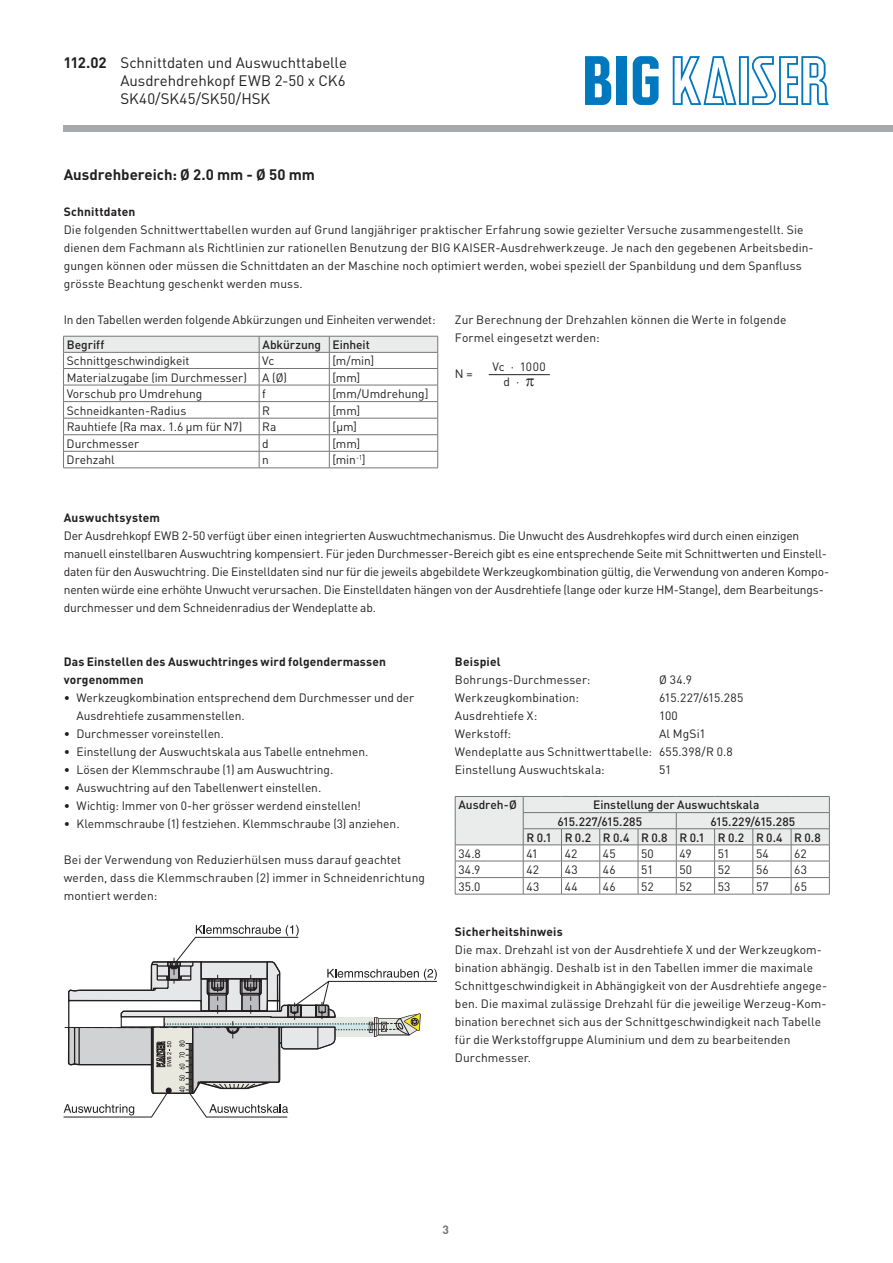
<style>
.page{position:relative;width:893px;height:1263px;background:#fff}
.page>*{position:absolute;margin:0;border:0;box-sizing:border-box;transform-origin:0 0}
.t1{font:15px/18px "DIN";color:#231f20;text-align:justify}
.t2{font:700 15px "DIN";letter-spacing:-.005em;color:#231f20}
.t3{font:12px/18px "DIN";letter-spacing:.005em;color:#231f20}
.t4{font:12px/18px "DIN";letter-spacing:-.015em;color:#231f20}
.t5{font:500 12px/16.2px "DIN";letter-spacing:-.005em;color:#231f20}
.t6{font:700 12px/18px "DIN";letter-spacing:.015em;color:#231f20}
.t7{font:700 12px "DIN";color:#747674}
.s1{font-weight:700}
</style>
<div class="page">
<svg style="left:633px;top:56px;width:26px;height:49px"></svg>
<div style="left:617px;top:56px;width:10px;height:49px;background:#0078c0"></div>
<svg style="left:585px;top:56px;width:26px;height:49px"></svg>
<svg style="left:673px;top:56px;width:156px;height:49px"></svg>
<div style="left:63px;top:125px;width:830px;height:7px;background:#a8a9ad"></div>
<hr style="left:63px;top:468px;width:196px;height:1px;background:#747674">
<hr style="left:259px;top:468px;width:70px;height:1px;background:#747674">
<hr style="left:329px;top:468px;width:109px;height:1px;background:#747674">
<svg style="left:63px;top:336px;width:375px;height:132px"></svg>
<hr style="left:523px;top:894px;width:38px;height:1px;background:#747674">
<hr style="left:455px;top:894px;width:68px;height:1px;background:#747674">
<hr style="left:561px;top:894px;width:39px;height:1px;background:#747674">
<hr style="left:600px;top:894px;width:38px;height:1px;background:#747674">
<hr style="left:638px;top:894px;width:38px;height:1px;background:#747674">
<hr style="left:676px;top:894px;width:39px;height:1px;background:#747674">
<hr style="left:715px;top:894px;width:38px;height:1px;background:#747674">
<hr style="left:753px;top:894px;width:38px;height:1px;background:#747674">
<hr style="left:791px;top:894px;width:39px;height:1px;background:#747674">
<svg style="left:455px;top:796px;width:375px;height:98px"></svg>
<hr style="left:489px;top:374px;width:61px;height:1px;background:#231f20">
<svg style="left:64px;top:925px;width:373px;height:192px"></svg>
<p class="t1" style="left:120px;top:53px;width:228px;text-indent:-57px"><span class="s1">112.02</span> Schnittdaten und Auswuchttabelle Ausdrehdrehkopf EWB 2-50 x CK6<br>SK40/SK45/SK50/HSK</p>
<p class="t2" style="left:64px;top:165px;width:253px">Ausdrehbereich: Ø 2.0 mm - Ø 50 mm</p>
<p class="t6" style="left:64px;top:202px;width:73px">Schnittdaten</p>
<p class="t3" style="left:64px;top:220px;width:751px">Die folgenden Schnittwerttabellen wurden auf Grund langjähriger praktischer Erfahrung sowie gezielter Versuche zusammengestellt. Sie dienen dem Fachmann als Richtlinien zur rationellen Benutzung der BIG KAISER-Ausdrehwerkzeuge. Je nach den gegebenen Arbeitsbedin&shy;gungen können oder müssen die Schnittdaten an der Maschine noch optimiert werden, wobei speziell der Spanbildung und dem Spanfluss grösste Beachtung geschenkt werden muss.</p>
<p class="t4" style="left:64px;top:310px;width:373px">In den Tabellen werden folgende Abkürzungen und Einheiten verwendet:</p>
<p class="t3" style="left:455px;top:310px;width:333px">Zur Berechnung der Drehzahlen können die Werte in folgende<br>Formel eingesetzt werden:</p>
<p class="t3" style="left:455px;top:364px;width:19px">N =</p>
<p class="t5" style="left:67px;top:336px;width:39px">Begriff</p>
<p class="t5" style="left:262px;top:336px;width:109px">Abkürzung Einheit</p>
<p class="t3" style="left:67px;top:351px;width:124px">Schnittgeschwindigkeit</p>
<p class="t3" style="left:262px;top:351px;width:14px">Vc</p>
<p class="t3" style="left:332px;top:351px;width:43px">[m/min]</p>
<p class="t3" style="left:67px;top:368px;width:182px">Materialzugabe (im Durchmesser)</p>
<p class="t3" style="left:262px;top:368px;width:26px">A (Ø)</p>
<p class="t3" style="left:332px;top:368px;width:29px">[mm]</p>
<p class="t3" style="left:67px;top:384px;width:137px">Vorschub pro Umdrehung</p>
<p class="t3" style="left:262px;top:384px;width:5px">f</p>
<p class="t3" style="left:332px;top:384px;width:97px">[mm/Umdrehung]</p>
<p class="t3" style="left:67px;top:401px;width:121px">Schneidkanten-Radius</p>
<p class="t3" style="left:262px;top:401px;width:9px">R</p>
<p class="t3" style="left:332px;top:401px;width:29px">[mm]</p>
<p class="t3" style="left:67px;top:418px;width:177px">Rauhtiefe (Ra max. 1.6 μm für N7)</p>
<p class="t3" style="left:262px;top:418px;width:16px">Ra</p>
<p class="t3" style="left:332px;top:418px;width:26px">[μm]</p>
<p class="t3" style="left:67px;top:434px;width:74px">Durchmesser</p>
<p class="t3" style="left:262px;top:434px;width:8px">d</p>
<p class="t3" style="left:332px;top:434px;width:29px">[mm]</p>
<p class="t3" style="left:67px;top:451px;width:50px">Drehzahl</p>
<p class="t3" style="left:262px;top:451px;width:8px">n</p>
<p class="t3" style="left:332px;top:451px;width:35px">[min<sup>-1</sup>]</p>
<p class="t3" style="left:492px;top:357px;width:14px">Vc</p>
<p class="t3" style="left:520px;top:357px;width:27px">1000</p>
<p class="t3" style="left:504px;top:372px;width:8px">d</p>
<p class="t6" style="left:64px;top:508px;width:98px">Auswuchtsystem</p>
<p class="t4" style="left:64px;top:526px;width:767px">Der Ausdrehkopf EWB 2-50 verfügt über einen integrierten Auswuchtmechanismus. Die Unwucht des Ausdrehkopfes wird durch einen einzigen manuell einstellbaren Auswuchtring kompensiert. Für jeden Durchmesser-Bereich gibt es eine entsprechende Seite mit Schnittwerten und Einstell&shy;daten für den Auswuchtring. Die Einstelldaten sind nur für die jeweils abgebildete Werkzeugkombination gültig, die Verwendung von anderen Kompo&shy;nenten würde eine erhöhte Unwucht verursachen. Die Einstelldaten hängen von der Ausdrehtiefe (lange oder kurze HM-Stange), dem Bearbeitungs&shy;durchmesser und dem Schneidenradius der Wendeplatte ab.</p>
<p class="t6" style="left:64px;top:652px;width:324px">Das Einstellen des Auswuchtringes wird folgendermassen vorgenommen</p>
<p class="t3" style="left:77px;top:688px;width:339px;text-indent:-13px">• Werkzeugkombination entsprechend dem Durchmesser und der<br>Ausdrehtiefe zusammenstellen.</p>
<p class="t3" style="left:64px;top:724px;width:162px">• Durchmesser voreinstellen.</p>
<p class="t3" style="left:64px;top:742px;width:306px">• Einstellung der Auswuchtskala aus Tabelle entnehmen.</p>
<p class="t3" style="left:64px;top:760px;width:271px">• Lösen der Klemmschraube (1) am Auswuchtring.</p>
<p class="t3" style="left:64px;top:778px;width:259px">• Auswuchtring auf den Tabellenwert einstellen.</p>
<p class="t3" style="left:64px;top:796px;width:299px">• Wichtig: Immer von 0-her grösser werdend einstellen!</p>
<p class="t3" style="left:64px;top:814px;width:337px">• Klemmschraube (1) festziehen. Klemmschraube (3) anziehen.</p>
<p class="t3" style="left:64px;top:850px;width:363px">Bei der Verwendung von Reduzierhülsen muss darauf geachtet werden, dass die Klemmschrauben (2) immer in Schneidenrichtung montiert werden:</p>
<p class="t6" style="left:455px;top:652px;width:47px">Beispiel</p>
<p class="t3" style="left:455px;top:670px;width:137px">Bohrungs-Durchmesser:</p>
<p class="t3" style="left:659px;top:670px;width:34px">Ø 34.9</p>
<p class="t3" style="left:455px;top:688px;width:126px">Werkzeugkombination:</p>
<p class="t3" style="left:659px;top:688px;width:86px">615.227/615.285</p>
<p class="t3" style="left:455px;top:706px;width:84px">Ausdrehtiefe X:</p>
<p class="t3" style="left:659px;top:706px;width:20px">100</p>
<p class="t3" style="left:455px;top:724px;width:58px">Werkstoff:</p>
<p class="t3" style="left:455px;top:724px;width:279px;text-indent:204px">Al MgSi1<br>Wendeplatte aus Schnittwerttabelle: 655.398/R 0.8<br>Einstellung Auswuchtskala:</p>
<p class="t3" style="left:659px;top:760px;width:14px">51</p>
<p class="t5" style="left:458px;top:796px;width:60px">Ausdreh-Ø</p>
<p class="t5" style="left:557px;top:796px;width:204px;text-indent:36px">Einstellung der Auswuchtskala<br>615.227/615.285</p>
<p class="t5" style="left:526px;top:813px;width:296px;text-indent:184px">615.229/615.285<br>R 0.1 R 0.2 R 0.4 R 0.8 R 0.1 R 0.2 R 0.4 R 0.8</p>
<p class="t3" style="left:458px;top:844px;width:24px">34.8</p>
<p class="t3" style="left:526px;top:844px;width:13px">41</p>
<p class="t3" style="left:565px;top:844px;width:14px">42</p>
<p class="t3" style="left:603px;top:844px;width:14px">45</p>
<p class="t3" style="left:641px;top:844px;width:14px">50</p>
<p class="t3" style="left:679px;top:844px;width:14px">49</p>
<p class="t3" style="left:718px;top:844px;width:14px">51</p>
<p class="t3" style="left:756px;top:844px;width:14px">54</p>
<p class="t3" style="left:794px;top:844px;width:14px">62</p>
<p class="t3" style="left:458px;top:860px;width:23px">34.9</p>
<p class="t3" style="left:526px;top:860px;width:14px">42</p>
<p class="t3" style="left:565px;top:860px;width:14px">43</p>
<p class="t3" style="left:603px;top:860px;width:14px">46</p>
<p class="t3" style="left:641px;top:860px;width:14px">51</p>
<p class="t3" style="left:679px;top:860px;width:14px">50</p>
<p class="t3" style="left:718px;top:860px;width:14px">52</p>
<p class="t3" style="left:756px;top:860px;width:14px">56</p>
<p class="t3" style="left:794px;top:860px;width:14px">63</p>
<p class="t3" style="left:458px;top:877px;width:24px">35.0</p>
<p class="t3" style="left:526px;top:877px;width:14px">43</p>
<p class="t3" style="left:565px;top:877px;width:14px">44</p>
<p class="t3" style="left:603px;top:877px;width:14px">46</p>
<p class="t3" style="left:641px;top:877px;width:14px">52</p>
<p class="t3" style="left:679px;top:877px;width:14px">52</p>
<p class="t3" style="left:718px;top:877px;width:14px">53</p>
<p class="t3" style="left:756px;top:877px;width:14px">57</p>
<p class="t3" style="left:794px;top:877px;width:14px">65</p>
<p class="t6" style="left:455px;top:922px;width:109px">Sicherheitshinweis</p>
<p class="t3" style="left:455px;top:940px;width:374px">Die max. Drehzahl ist von der Ausdrehtiefe X und der Werkzeugkom&shy;bination abhängig. Deshalb ist in den Tabellen immer die maximale Schnittgeschwindigkeit in Abhängigkeit von der Ausdrehtiefe angege&shy;ben. Die maximal zulässige Drehzahl für die jeweilige Werzeug-Kom&shy;bination berechnet sich aus der Schnittgeschwindigkeit nach Tabelle für die Werkstoffgruppe Aluminium und dem zu bearbeitenden Durchmesser.</p>
<p class="t7" style="left:442px;top:1222px;width:8px">3</p>
</div>
